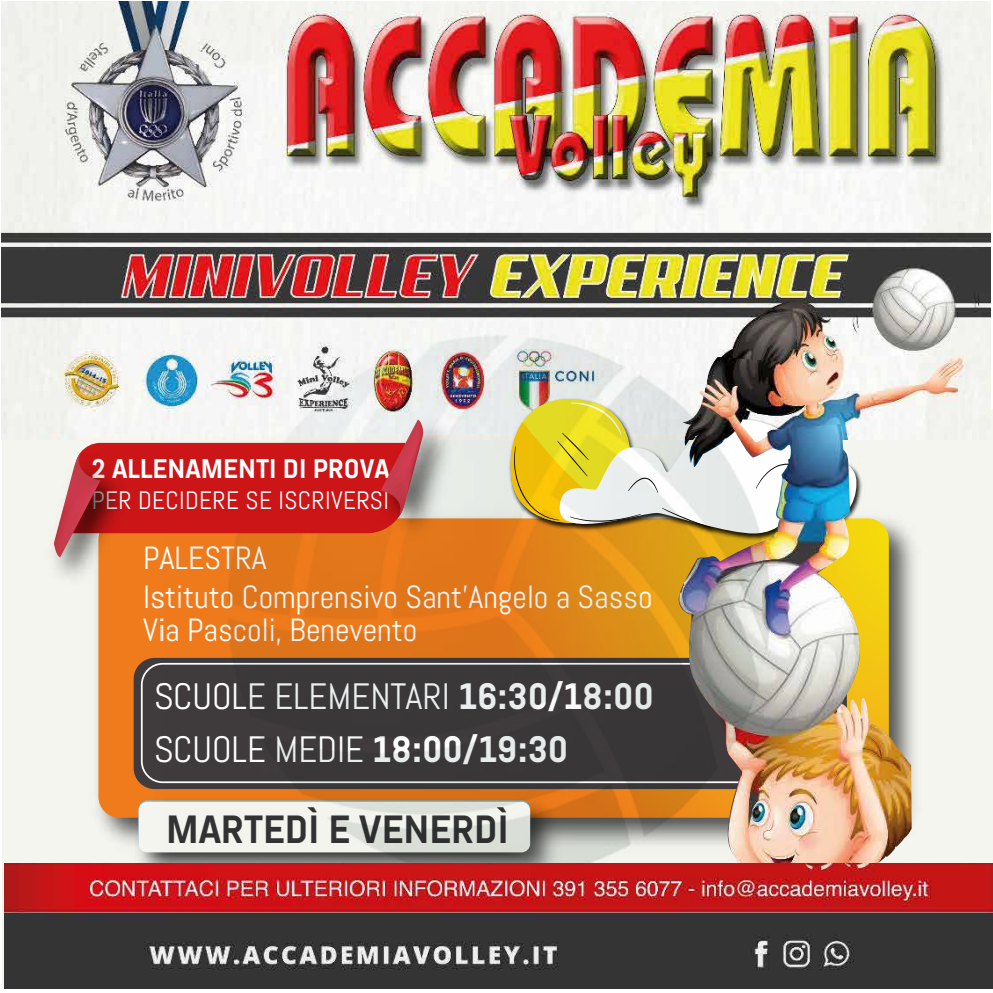
<style>
.page{position:relative;width:993px;height:993px;background:#fff}
.page>*{position:absolute;margin:0;border:0;box-sizing:border-box;transform-origin:0 0}
.t1{font:700 39.2px "Abel Pro";color:#333}
.t2{font:36.57px "Abel";color:#fff}
.t3{font:32.02px/38.5px "Abel";color:#fff}
.t4{font:700 26.95px "Abel Pro";color:#fff}
.t5{font:25.03px "Abel";letter-spacing:.015em;color:#fff}
.s1{font-family:"Abel Pro";font-weight:700}
</style>
<div class="page">
<div style="left:2px;top:409px;width:990px;height:578px;background:#f4f5ef"></div>
<div style="left:98px;top:557px;width:63px;height:260px;background:#ef7b1c"></div>
<div style="left:134px;top:657px;width:712px;height:131px;background:#403c3d;border-radius:21px"></div>
<img style="left:124px;top:787px;width:37px;height:75px">
<div style="left:139px;top:801px;width:391px;height:51px;background:#f4f5ef;border-radius:9px"></div>
<img style="left:1px;top:1px;width:989px;height:438px">
<svg style="left:849px;top:388px;width:13px;height:124px"></svg>
<img style="left:836px;top:357px;width:13px;height:155px">
<img style="left:836px;top:512px;width:75px;height:350px">
<img style="left:161px;top:269px;width:675px;height:593px">
<img style="left:40px;top:438px;width:99px;height:158px">
<img style="left:366px;top:405px;width:95px;height:150px">
<svg style="left:54px;top:419px;width:369px;height:138px"></svg>
<img style="left:4px;top:862px;width:988px;height:125px">
<p class="t4" style="left:92px;top:450px;width:299px">2 ALLENAMENTI DI PROVA</p>
<p class="t5" style="left:92px;top:484px;width:298px">PER DECIDERE SE ISCRIVERSI</p>
<p class="t3" style="left:143px;top:538px;width:511px">PALESTRA<br>Istituto Comprensivo Sant’Angelo a Sasso</p>
<p class="t3" style="left:143px;top:610px;width:276px">Via Pascoli, Benevento</p>
<p class="t2" style="left:154px;top:673px;width:501px">SCUOLE ELEMENTARI <span class="s1">16:30/18:00</span></p>
<p class="t2" style="left:154px;top:726px;width:415px">SCUOLE MEDIE <span class="s1">18:00/19:30</span></p>
<p class="t1" style="left:166px;top:802px;width:343px">MARTEDÌ E VENERDÌ</p>
</div>
